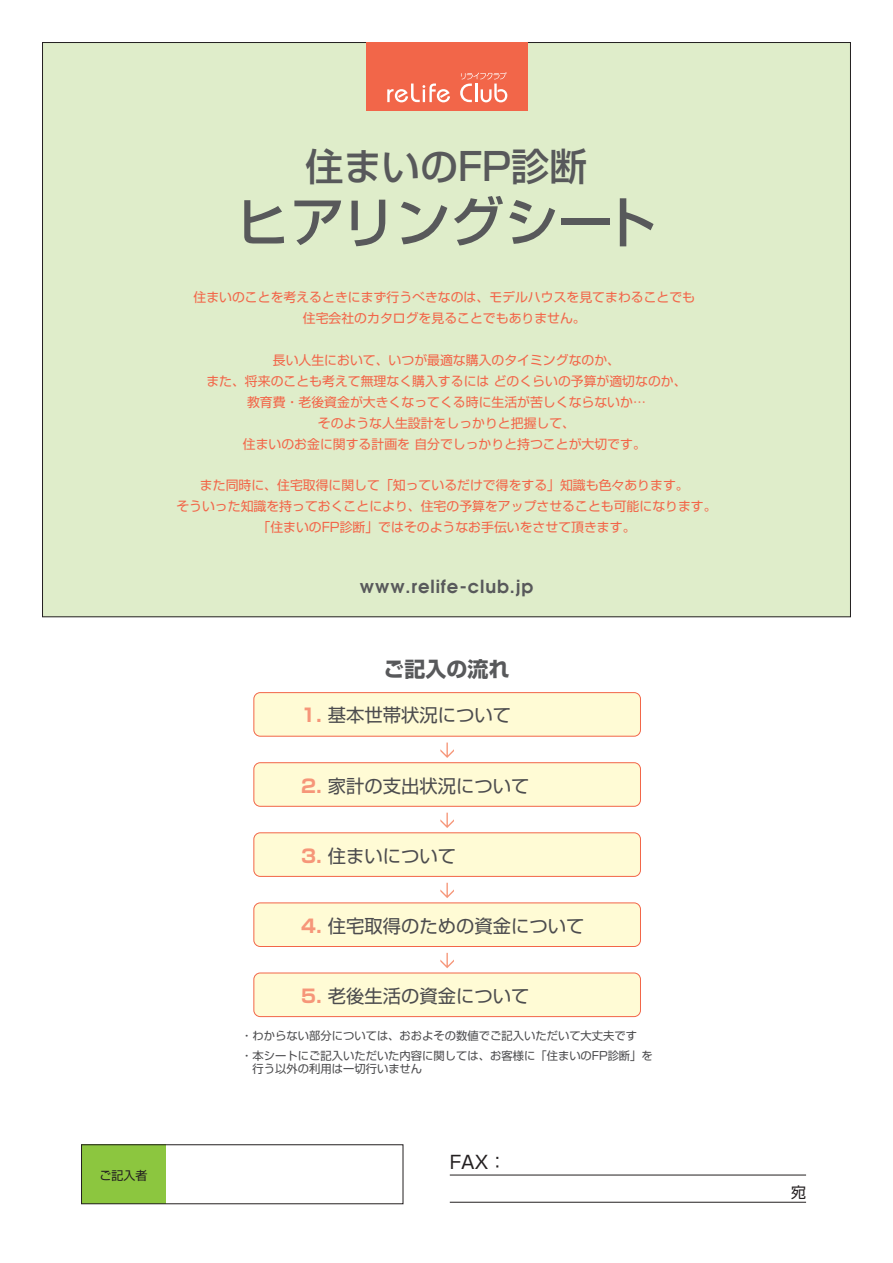
<style>
.page{position:relative;width:893px;height:1263px;background:#fff}
.page>*{position:absolute;margin:0;border:0;box-sizing:border-box;transform-origin:0 0}
.t1{font:500 54.45px "Shin Go";color:#58595b}
.t2{font:500 38.1px "Shin Go";color:#58595b}
.t3{font:700 21px "Shin Go";color:#58595b}
.t4{font:18.3px "Shin Go";color:#4c4c4e}
.t5{font:600 18px "Avant Garde";letter-spacing:.05em;color:#58595b}
.t6{font:18px "Shin Go";color:#231f20}
.t7{font:15px "Shin Go";color:#231f20}
.t8{font:12.9px/20.9px "Shin Go";color:#f26649;text-align:center}
.t9{font:12px "Shin Go";color:#231f20}
.t10{font:11.25px/19.6px "Shin Go";color:#4c4c4e}
.s1{font-weight:700;color:#f69679}
</style>
<div class="page">
<div style="left:43px;top:43px;width:807px;height:574px;background:#dfedca"></div>
<div style="left:366px;top:43px;width:161px;height:68px;background:#f26649"></div>
<svg style="left:387px;top:84px;width:63px;height:18px"></svg>
<svg style="left:460px;top:72px;width:47px;height:30px"></svg>
<svg style="left:440px;top:742px;width:14px;height:16px"></svg>
<div style="left:254px;top:693px;width:386px;height:43px;background:#fffbd5;border-radius:6px"></div>
<div style="left:253px;top:692px;width:388px;height:45px;border:1px solid #f26649;border-radius:6px"></div>
<svg style="left:440px;top:813px;width:14px;height:15px"></svg>
<div style="left:254px;top:763px;width:386px;height:43px;background:#fffbd5;border-radius:6px"></div>
<div style="left:253px;top:762px;width:388px;height:45px;border:1px solid #f26649;border-radius:6px"></div>
<svg style="left:440px;top:883px;width:14px;height:15px"></svg>
<div style="left:254px;top:833px;width:386px;height:43px;background:#fffbd5;border-radius:6px"></div>
<div style="left:253px;top:832px;width:388px;height:45px;border:1px solid #f26649;border-radius:6px"></div>
<svg style="left:440px;top:953px;width:14px;height:15px"></svg>
<div style="left:254px;top:903px;width:386px;height:43px;background:#fffbd5;border-radius:6px"></div>
<div style="left:253px;top:902px;width:388px;height:45px;border:1px solid #f26649;border-radius:6px"></div>
<div style="left:254px;top:973px;width:386px;height:43px;background:#fffbd5;border-radius:6px"></div>
<div style="left:253px;top:972px;width:388px;height:45px;border:1px solid #f26649;border-radius:6px"></div>
<div style="left:82px;top:1145px;width:84px;height:59px;background:#8cc63f"></div>
<div style="left:81px;top:1144px;width:322px;height:60px;border:1px solid #231f20"></div>
<hr style="left:450px;top:1174px;width:356px;height:1px;background:#231f20">
<hr style="left:450px;top:1202px;width:356px;height:1px;background:#231f20">
<h2 class="t2" style="left:306px;top:152px;width:283px">住まいのFP診断</h2>
<h1 class="t1" style="left:236px;top:202px;width:422px">ヒアリングシート</h1>
<p class="t8" style="left:194px;top:288px;width:503px">住まいのことを考えるときにまず行うべきなのは、モデルハウスを見てまわることでも住宅会社のカタログを見ることでもありません。</p>
<p class="t8" style="left:206px;top:351px;width:482px">長い人生において、いつが最適な購入のタイミングなのか、<br>また、将来のことも考えて無理なく購入するには どのくらいの予算が適切なのか、教育費・老後資金が大きくなってくる時に生活が苦しくならないか…<br>そのような人生設計をしっかりと把握して、<br>住まいのお金に関する計画を 自分でしっかりと持つことが大切です。</p>
<p class="t8" style="left:176px;top:477px;width:542px">また同時に、住宅取得に関して「知っているだけで得をする」知識も色々あります。<br>そういった知識を持っておくことにより、住宅の予算をアップさせることも可能になります。「住まいのFP診断」ではそのようなお手伝いをさせて頂きます。</p>
<h3 class="t5" style="left:360px;top:579px;width:175px">www.relife-club.jp</h3>
<h3 class="t3" style="left:383px;top:661px;width:127px">ご記入の流れ</h3>
<h3 class="t4" style="left:301px;top:709px;width:212px"><span class="s1">1.</span> 基本世帯状況について</h3>
<h3 class="t4" style="left:301px;top:779px;width:230px"><span class="s1">2.</span> 家計の支出状況について</h3>
<h3 class="t4" style="left:301px;top:849px;width:157px"><span class="s1">3.</span> 住まいについて</h3>
<h3 class="t4" style="left:301px;top:919px;width:285px"><span class="s1">4.</span> 住宅取得のための資金について</h3>
<h3 class="t4" style="left:301px;top:989px;width:230px"><span class="s1">5.</span> 老後生活の資金について</h3>
<p class="t10" style="left:241px;top:1027px;width:413px">・わからない部分については、おおよその数値でご記入いただいて大丈夫です<br>・本シートにご記入いただいた内容に関しては、お客様に「住まいのFP診断」を</p>
<p class="t10" style="left:241px;top:1060px;width:183px">　行う以外の利用は一切行いません</p>
<p class="t9" style="left:100px;top:1171px;width:49px">ご記入者</p>
<h3 class="t6" style="left:450px;top:1155px;width:58px">FAX：</h3>
<p class="t7" style="left:791px;top:1186px;width:16px">宛</p>
</div>
